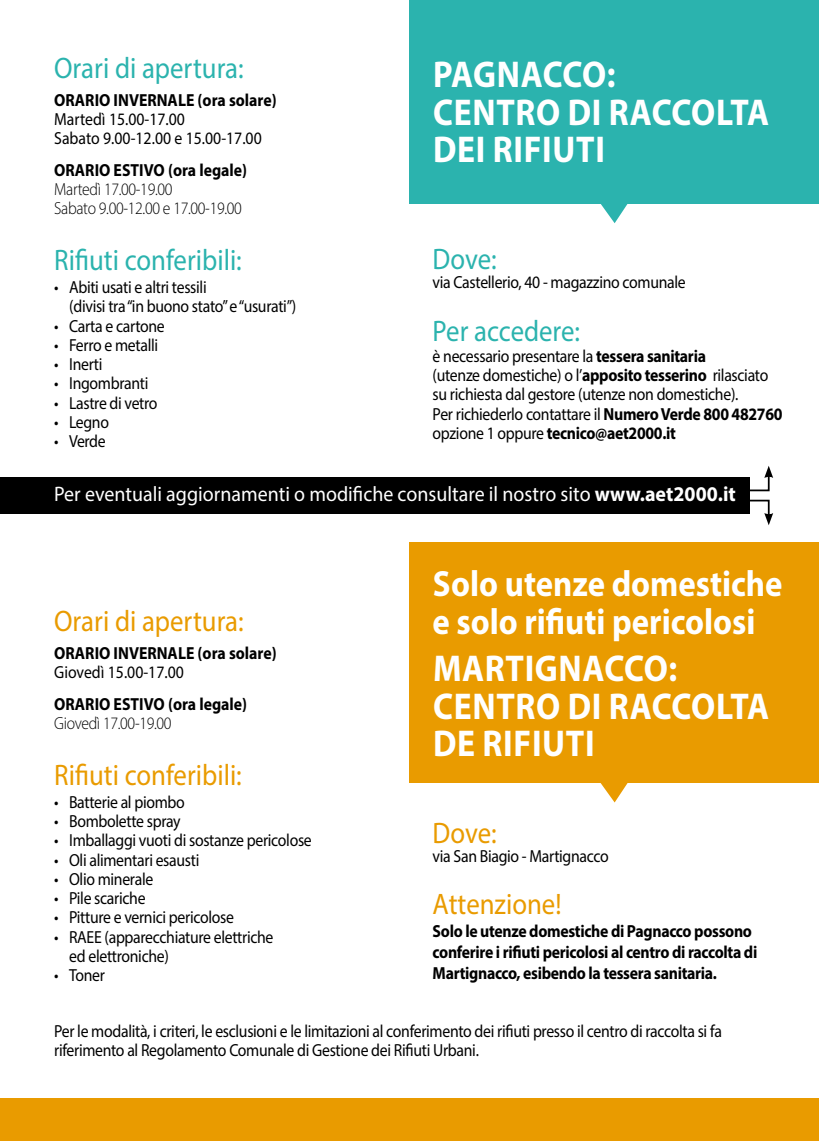
<style>
.page{position:relative;width:819px;height:1141px;background:#fff}
.page>*{position:absolute;margin:0;border:0;box-sizing:border-box;transform-origin:0 0}
.t1{font:700 37.45px/37.3px "Myriad Pro";letter-spacing:.02em;color:#fff;scale:.9 1}
.t2{font:700 36.4px/37.3px "Myriad Pro";color:#fff;scale:.9 1}
.t3{font:29.75px "Myriad Pro";color:#2bb3ae;scale:.9 1}
.t4{font:29.75px "Myriad Pro";color:#e99b00;scale:.9 1}
.t5{font:21px "Myriad Pro";color:#fff;scale:.95 1}
.t6{font:17.5px/19.2px "Myriad Pro";letter-spacing:-.02em;color:#000;scale:.9 1}
.t7{font:700 17.5px/21px "Myriad Pro";letter-spacing:-.02em;color:#000;scale:.9 1}
.t8{font:700 17.5px "Myriad Pro";color:#000;scale:.9 1}
.t9{font:17.5px/19.2px "Myriad Pro";color:#000;scale:.9 1}
.t10{font:300 17.5px/19.2px "Myriad Pro";letter-spacing:-.02em;color:#000;scale:.9 1}
.s1{font-weight:700}
</style>
<div class="page">
<div style="left:0;top:1099px;width:819px;height:42px;background:#e99b00"></div>
<div style="left:409px;top:0;width:410px;height:204px;background:#2bb3ae"></div>
<div style="left:409px;top:542px;width:410px;height:241px;background:#e99b00"></div>
<svg style="left:601px;top:204px;width:27px;height:19px"></svg>
<svg style="left:600px;top:783px;width:28px;height:19px"></svg>
<div style="left:0;top:478px;width:749px;height:36px;background:#000"></div>
<svg style="left:744px;top:466px;width:29px;height:26px"></svg>
<svg style="left:749px;top:499px;width:24px;height:26px"></svg>
<h3 class="t3" style="left:54px;top:50px;width:212px">Orari di apertura:</h3>
<p class="t8" style="left:54px;top:89px;width:249px">ORARIO INVERNALE (ora solare)</p>
<p class="t9" style="left:54px;top:109px;width:232px">Martedì 15.00-17.00<br>Sabato 9.00-12.00 e 15.00-17.00</p>
<p class="t8" style="left:54px;top:159px;width:216px">ORARIO ESTIVO (ora legale)</p>
<p class="t10" style="left:54px;top:180px;width:210px">Martedì 17.00-19.00<br>Sabato 9.00-12.00 e 17.00-19.00</p>
<h3 class="t3" style="left:54px;top:242px;width:210px">Rifiuti conferibili:</h3>
<p class="t6" style="left:69px;top:277px;width:254px;text-indent:-15px">• Abiti usati e altri tessili<br>(divisi tra “in buono stato” e “usurati”)</p>
<p class="t6" style="left:54px;top:316px;width:124px">• Carta e cartone</p>
<p class="t6" style="left:54px;top:335px;width:117px">• Ferro e metalli</p>
<p class="t6" style="left:54px;top:354px;width:55px">• Inerti</p>
<p class="t6" style="left:54px;top:374px;width:106px">• Ingombranti</p>
<p class="t6" style="left:54px;top:393px;width:116px">• Lastre di vetro</p>
<p class="t6" style="left:54px;top:412px;width:62px">• Legno</p>
<p class="t6" style="left:54px;top:431px;width:59px">• Verde</p>
<h1 class="t1" style="left:433px;top:55px;width:375px">PAGNACCO:<br>CENTRO DI RACCOLTA<br>DEI RIFIUTI</h1>
<h3 class="t3" style="left:432px;top:241px;width:73px">Dove:</h3>
<p class="t6" style="left:432px;top:273px;width:283px">via Castellerio, 40 - magazzino comunale</p>
<h3 class="t3" style="left:432px;top:313px;width:165px">Per accedere:</h3>
<p class="t6" style="left:432px;top:346px;width:390px">è necessario presentare la <span class="s1">tessera sanitaria<br></span>(utenze domestiche) o l’<span class="s1">apposito tesserino</span> rilasciato su richiesta dal gestore (utenze non domestiche).<br>Per richiederlo contattare il <span class="s1">Numero Verde 800 482760 </span>opzione 1 oppure <span class="s1">tecnico@aet2000.it</span></p>
<p class="t5" style="left:54px;top:481px;width:719px">Per eventuali aggiornamenti o modifiche consultare il nostro sito <span class="s1">www.aet2000.it</span></p>
<h3 class="t4" style="left:54px;top:603px;width:212px">Orari di apertura:</h3>
<p class="t8" style="left:54px;top:642px;width:249px">ORARIO INVERNALE (ora solare)</p>
<p class="t9" style="left:54px;top:663px;width:146px">Giovedì 15.00-17.00</p>
<p class="t8" style="left:54px;top:693px;width:216px">ORARIO ESTIVO (ora legale)</p>
<p class="t10" style="left:54px;top:714px;width:132px">Giovedì 17.00-19.00</p>
<h3 class="t4" style="left:54px;top:757px;width:210px">Rifiuti conferibili:</h3>
<p class="t6" style="left:54px;top:792px;width:147px">• Batterie al piombo</p>
<p class="t6" style="left:54px;top:811px;width:142px">• Bombolette spray</p>
<p class="t6" style="left:54px;top:831px;width:288px">• Imballaggi vuoti di sostanze pericolose</p>
<p class="t6" style="left:54px;top:850px;width:163px">• Oli alimentari esausti</p>
<p class="t6" style="left:54px;top:869px;width:112px">• Olio minerale</p>
<p class="t6" style="left:54px;top:888px;width:103px">• Pile scariche</p>
<p class="t6" style="left:54px;top:908px;width:201px">• Pitture e vernici pericolose</p>
<p class="t6" style="left:69px;top:927px;width:228px;text-indent:-15px">• RAEE (apparecchiature elettriche ed elettroniche)</p>
<p class="t6" style="left:54px;top:965px;width:58px">• Toner</p>
<h2 class="t2" style="left:432px;top:564px;width:390px">Solo utenze domestiche e solo rifiuti pericolosi</h2>
<h1 class="t1" style="left:433px;top:649px;width:375px">MARTIGNACCO:<br>CENTRO DI RACCOLTA<br>DE RIFIUTI</h1>
<h3 class="t4" style="left:432px;top:814px;width:73px">Dove:</h3>
<p class="t6" style="left:432px;top:846px;width:197px">via San Biagio - Martignacco</p>
<h3 class="t4" style="left:432px;top:886px;width:145px">Attenzione!</h3>
<p class="t7" style="left:432px;top:920px;width:362px">Solo le utenze domestiche di Pagnacco possono conferire i rifiuti pericolosi al centro di raccolta di<br>Martignacco, esibendo la tessera sanitaria.</p>
<p class="t6" style="left:54px;top:1021px;width:743px">Per le modalità, i criteri, le esclusioni e le limitazioni al conferimento dei rifiuti presso il centro di raccolta si fa riferimento al Regolamento Comunale di Gestione dei Rifiuti Urbani.</p>
</div>
